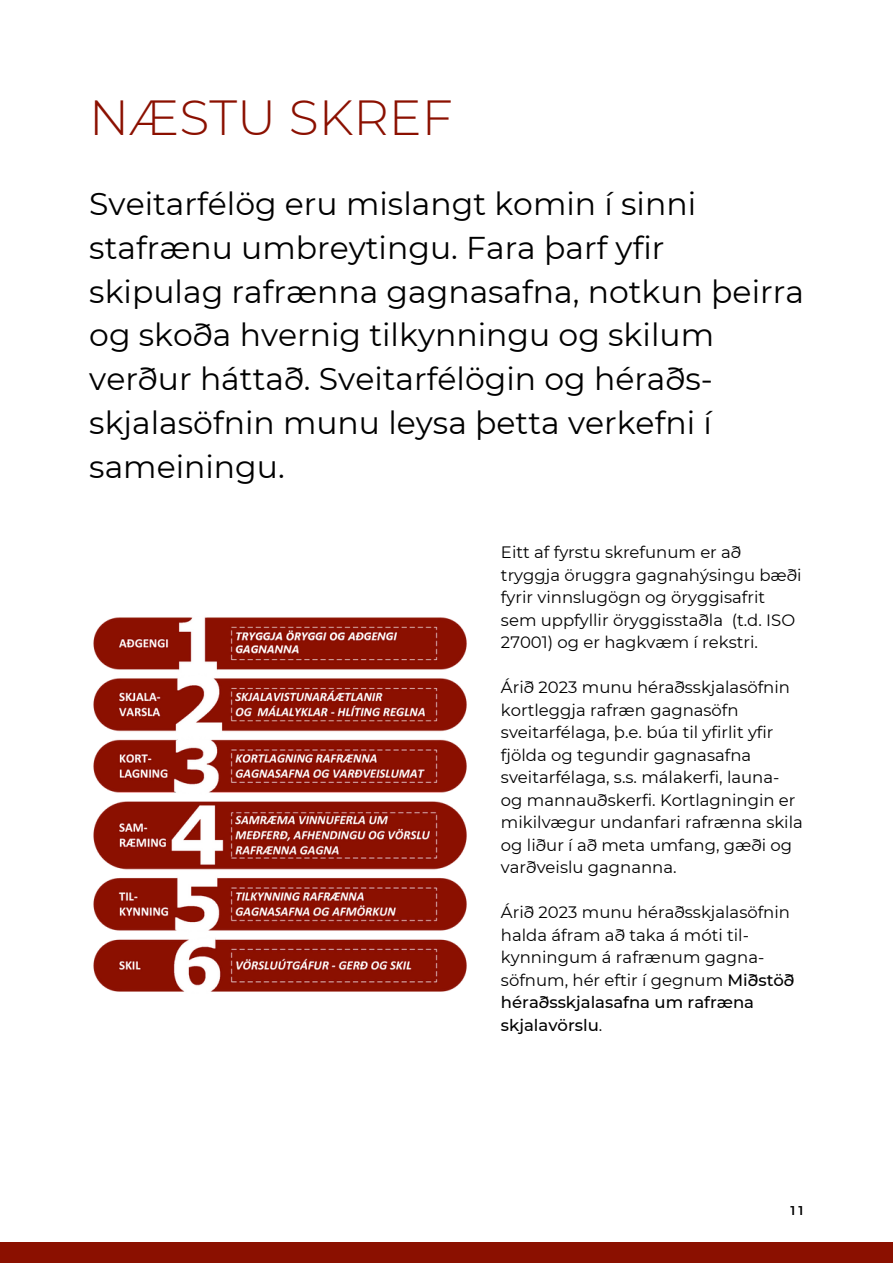
<style>
.page{position:relative;width:893px;height:1264px;background:#fff}
.page>*{position:absolute;margin:0;border:0;box-sizing:border-box;transform-origin:0 0}
.t1{font:300 49.2px "Montserrat";color:#8b1000}
.t2{font:31.5px/43.8px "Montserrat";color:#000}
.t3{font:16.5px/22.5px "Montserrat";color:#000}
.t4{font:600 12.75px "Montserrat";color:#000}
.s1{font-weight:500}
</style>
<div class="page">
<div style="left:0;top:1242px;width:892px;height:20px;background:#8b1000"></div>
<img style="left:93px;top:617px;width:374px;height:375px">
<h1 class="t1" style="left:89px;top:88px;width:365px">NÆSTU SKREF</h1>
<p class="t2" style="left:89px;top:182px;width:716px">Sveitarfélög eru mislangt komin í sinni stafrænu umbreytingu. Fara þarf yfir skipulag rafrænna gagnasafna, notkun þeirra og skoða hvernig tilkynningu og skilum verður háttað. Sveitarfélögin og héraðs&shy;skjalasöfnin munu leysa þetta verkefni í sameiningu.</p>
<p class="t3" style="left:501px;top:541px;width:302px">Eitt af fyrstu skrefunum er að tryggja öruggra gagnahýsingu bæði fyrir vinnslugögn og öryggisafrit sem uppfyllir öryggisstaðla (t.d. ISO 27001) og er hagkvæm í rekstri.</p>
<p class="t3" style="left:501px;top:676px;width:303px">Árið 2023 munu héraðsskjalasöfnin kortleggja rafræn gagnasöfn sveitarfélaga, þ.e. búa til yfirlit yfir fjölda og tegundir gagnasafna sveitarfélaga, s.s. málakerfi, launa&shy;og mannauðskerfi. Kortlagningin er mikilvægur undanfari rafrænna skila og liður í að meta umfang, gæði og varðveislu gagnanna.</p>
<p class="t3" style="left:501px;top:901px;width:295px">Árið 2023 munu héraðsskjalasöfnin halda áfram að taka á móti til&shy;kynningum á rafrænum gagna&shy;söfnum, hér eftir í gegnum <span class="s1">Miðstöð héraðsskjalasafna um rafræna skjalavörslu</span>.</p>
<p class="t4" style="left:790px;top:1202px;width:14px">11</p>
</div>
